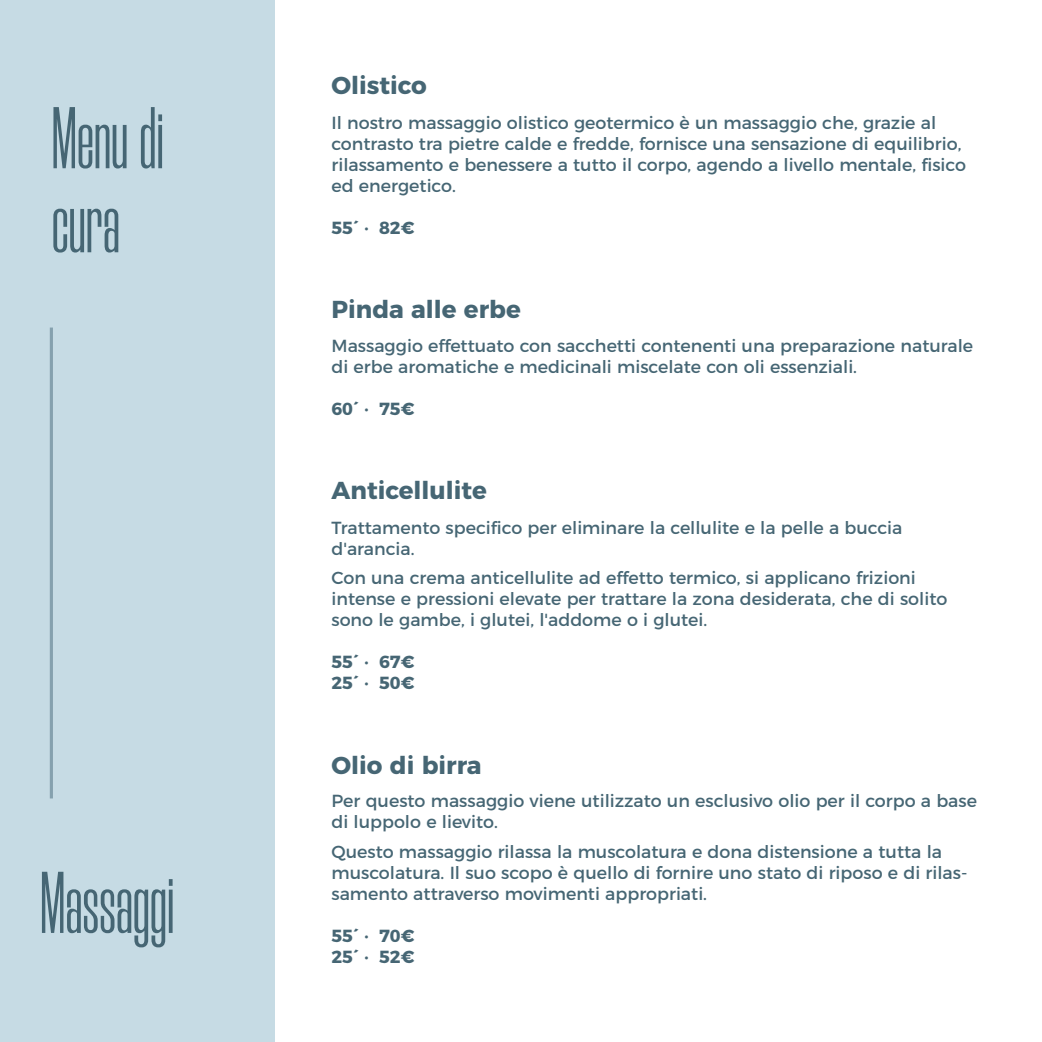
<style>
.page{position:relative;width:1042px;height:1042px;background:#fff}
.page>*{position:absolute;margin:0;border:0;box-sizing:border-box;transform-origin:0 0}
.t1{font:87.5px/84px "Morganite";color:#466674}
.t2{font:700 24.5px "Montserrat";color:#466674}
.t3{font:17.5px/21px "Montserrat";color:#466674}
.t4{font:700 17.5px/21px "Montserrat";color:#466674}
</style>
<div class="page">
<div style="left:0;top:0;width:274px;height:1042px;background:#c6dbe4"></div>
<hr style="left:50px;top:327px;width:3px;height:471px;background:#85a1ae">
<h1 class="t1" style="left:52px;top:97px;width:114px">Menu di cura</h1>
<h1 class="t1" style="left:40px;top:861px;width:136px">Massaggi</h1>
<h2 class="t2" style="left:331px;top:66px;width:97px">Olistico</h2>
<p class="t3" style="left:331px;top:111px;width:636px">Il nostro massaggio olistico geotermico è un massaggio che, grazie al contrasto tra pietre calde e fredde, fornisce una sensazione di equilibrio, rilassamento e benessere a tutto il corpo, agendo a livello mentale, fisico ed energetico.</p>
<p class="t4" style="left:331px;top:216px;width:84px">55´ · 82€</p>
<h2 class="t2" style="left:331px;top:289px;width:191px">Pinda alle erbe</h2>
<p class="t3" style="left:331px;top:334px;width:643px">Massaggio effettuato con sacchetti contenenti una preparazione naturale di erbe aromatiche e medicinali miscelate con oli essenziali.</p>
<p class="t4" style="left:331px;top:397px;width:84px">60´ · 75€</p>
<h2 class="t2" style="left:332px;top:470px;width:157px">Anticellulite</h2>
<p class="t3" style="left:331px;top:515px;width:572px">Trattamento specifico per eliminare la cellulite e la pelle a buccia d'arancia.</p>
<p class="t3" style="left:331px;top:566px;width:617px">Con una crema anticellulite ad effetto termico, si applicano frizioni intense e pressioni elevate per trattare la zona desiderata, che di solito sono le gambe, i glutei, l'addome o i glutei.</p>
<p class="t4" style="left:331px;top:650px;width:84px">55´ · 67€<br>25´ · 50€</p>
<h2 class="t2" style="left:332px;top:745px;width:152px">Olio di birra</h2>
<p class="t3" style="left:331px;top:789px;width:647px">Per questo massaggio viene utilizzato un esclusivo olio per il corpo a base di luppolo e lievito.</p>
<p class="t3" style="left:331px;top:840px;width:637px">Questo massaggio rilassa la muscolatura e dona distensione a tutta la muscolatura. Il suo scopo è quello di fornire uno stato di riposo e di rilas&shy;samento attraverso movimenti appropriati.</p>
<p class="t4" style="left:331px;top:924px;width:84px">55´ · 70€<br>25´ · 52€</p>
</div>
